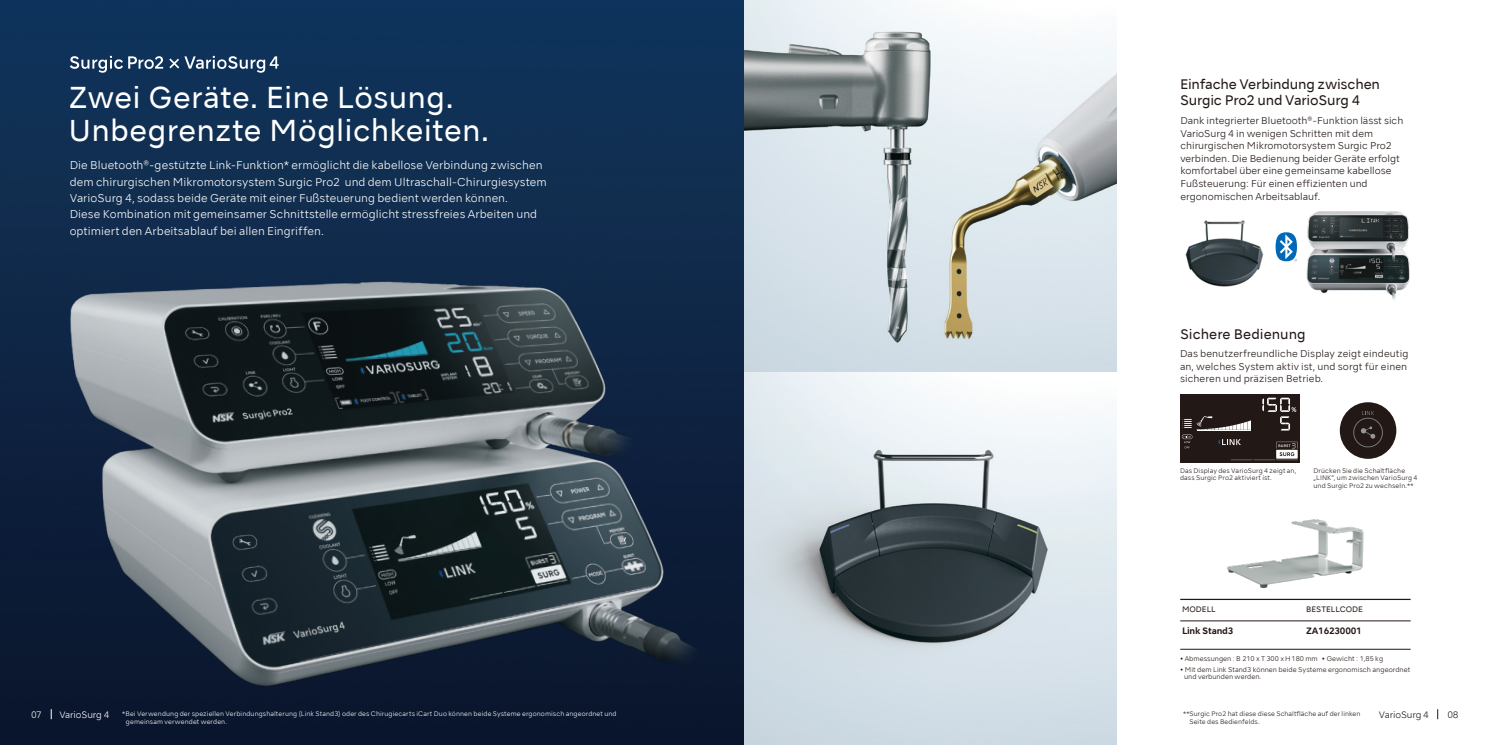
<style>
.page{position:relative;width:1489px;height:745px;background:#fff}
.page>*{position:absolute;margin:0;border:0;box-sizing:border-box;transform-origin:0 0}
.t1{font:28.75px/32.5px "NSKTSRE";letter-spacing:.01em;color:#fff}
.t2{font:13.12px/16.2px "NSKTSRE";letter-spacing:-.01em;color:#221815}
.t3{font:300 10.75px/16.2px "NSKTSRE";letter-spacing:.005em;color:#fff}
.t4{font:300 9.38px/12.5px "NSKTSRE";color:#221815}
.t5{font:300 8.88px "NSKTSRE";letter-spacing:-.01em;color:#fff}
.t6{font:300 8.88px "NSKTSRE";letter-spacing:-.01em;color:#221815}
.t7{font:700 8.75px "NSKTSRE";letter-spacing:-.02em;color:#221815}
.t8{font:7.5px "NSKTSRE";color:#221815}
.t9{font:300 6.5px/7.8px "NSKTSRE";letter-spacing:.005em;color:#221815}
.t10{font:300 6.25px/7.5px "NSKTSRE";letter-spacing:.01em;color:#221815}
.t11{font:300 6.25px/7.5px "NSKTSRE";letter-spacing:.02em;color:#fff}
</style>
<div class="page">
<img style="left:0;top:0;width:1116px;height:744px">
<img style="left:0;top:211px;width:744px;height:532px">
<img style="left:1196px;top:519px;width:202px;height:82px">
<svg style="left:1275px;top:232px;width:17px;height:29px"></svg>
<img style="left:1185px;top:220px;width:79px;height:67px">
<img style="left:1292px;top:211px;width:118px;height:89px">
<hr style="left:1180px;top:598px;width:230px;height:1px;background:#221815">
<hr style="left:1180px;top:620px;width:230px;height:1px;background:#221815">
<hr style="left:1180px;top:648px;width:230px;height:1px;background:#221815">
<svg style="left:169px;top:56px;width:109px;height:17px;background:#486380"></svg>
<svg style="left:70px;top:56px;width:93px;height:17px;background:#4d6783"></svg>
<svg style="left:1180px;top:394px;width:119px;height:68px"></svg>
<svg style="left:1181px;top:397px;width:116px;height:63px;background:#382f2d"></svg>
<div style="left:1339px;top:402px;width:57px;height:56px;background:#221815;border-radius:50%"></div>
<svg style="left:1361px;top:426px;width:14px;height:12px"></svg>
<svg style="left:1362px;top:411px;width:11px;height:3px"></svg>
<div style="left:1353px;top:417px;width:29px;height:30px;border:1px solid #76777a;border-radius:50%"></div>
<h1 class="t1" style="left:68px;top:81px;width:422px">Zwei Geräte. Eine Lösung.<br>Unbegrenzte Möglichkeiten.</h1>
<p class="t3" style="left:70px;top:157px;width:478px">Die Bluetooth®-gestützte Link-Funktion* ermöglicht die kabellose Verbindung zwischen dem chirurgischen Mikromotorsystem Surgic Pro2 und dem Ultraschall-Chirurgiesystem VarioSurg 4, sodass beide Geräte mit einer Fußsteuerung bedient werden können.<br>Diese Kombination mit gemeinsamer Schnittstelle ermöglicht stressfreies Arbeiten und optimiert den Arbeitsablauf bei allen Eingriffen.</p>
<h2 class="t2" style="left:1179px;top:75px;width:201px">Einfache Verbindung zwischen<br>Surgic Pro2 und VarioSurg 4</h2>
<p class="t4" style="left:1180px;top:115px;width:224px">Dank integrierter Bluetooth®-Funktion lässt sich VarioSurg 4 in wenigen Schritten mit dem chirurgischen Mikromotorsystem Surgic Pro2 verbinden. Die Bedienung beider Geräte erfolgt komfortabel über eine gemeinsame kabellose Fußsteuerung: Für einen effizienten und ergonomischen Arbeitsablauf.</p>
<h2 class="t2" style="left:1179px;top:326px;width:127px">Sichere Bedienung</h2>
<p class="t4" style="left:1179px;top:347px;width:230px">Das benutzerfreundliche Display zeigt eindeutig an, welches System aktiv ist, und sorgt für einen sicheren und präzisen Betrieb.</p>
<p class="t10" style="left:1179px;top:466px;width:118px">Das Display des VarioSurg 4 zeigt an, dass Surgic Pro2 aktiviert ist.</p>
<p class="t10" style="left:1313px;top:466px;width:106px">Drücken Sie die Schaltfläche „LINK“, um zwischen VarioSurg 4 und Surgic Pro2 zu wechseln.**</p>
<p class="t8" style="left:1181px;top:604px;width:35px">MODELL</p>
<p class="t8" style="left:1305px;top:604px;width:59px">BESTELLCODE</p>
<p class="t7" style="left:1181px;top:624px;width:53px">Link Stand3</p>
<p class="t7" style="left:1305px;top:624px;width:57px">ZA16230001</p>
<p class="t9" style="left:1179px;top:654px;width:205px">• Abmessungen : B 210 x T 300 x H 180 mm • Gewicht : 1,85 kg</p>
<p class="t9" style="left:1183px;top:665px;width:228px;text-indent:-4px">• Mit dem Link Stand3 können beide Systeme ergonomisch angeordnet und verbunden werden.</p>
<p class="t5" style="left:31px;top:707px;width:12px">07</p>
<p class="t5" style="left:59px;top:707px;width:51px">VarioSurg 4</p>
<p class="t6" style="left:1378px;top:707px;width:51px">VarioSurg 4</p>
<p class="t6" style="left:1447px;top:707px;width:12px">08</p>
<p class="t11" style="left:126px;top:710px;width:492px;text-indent:-4px">*Bei Verwendung der speziellen Verbindungshalterung (Link Stand3) oder des Chirugiecarts iCart Duo können beide Systeme ergonomisch angeordnet und gemeinsam verwendet werden.</p>
<p class="t10" style="left:1189px;top:710px;width:172px;text-indent:-6px">**Surgic Pro2 hat diese diese Schaltfläche auf der linken<br>Seite des Bedienfelds.</p>
</div>
